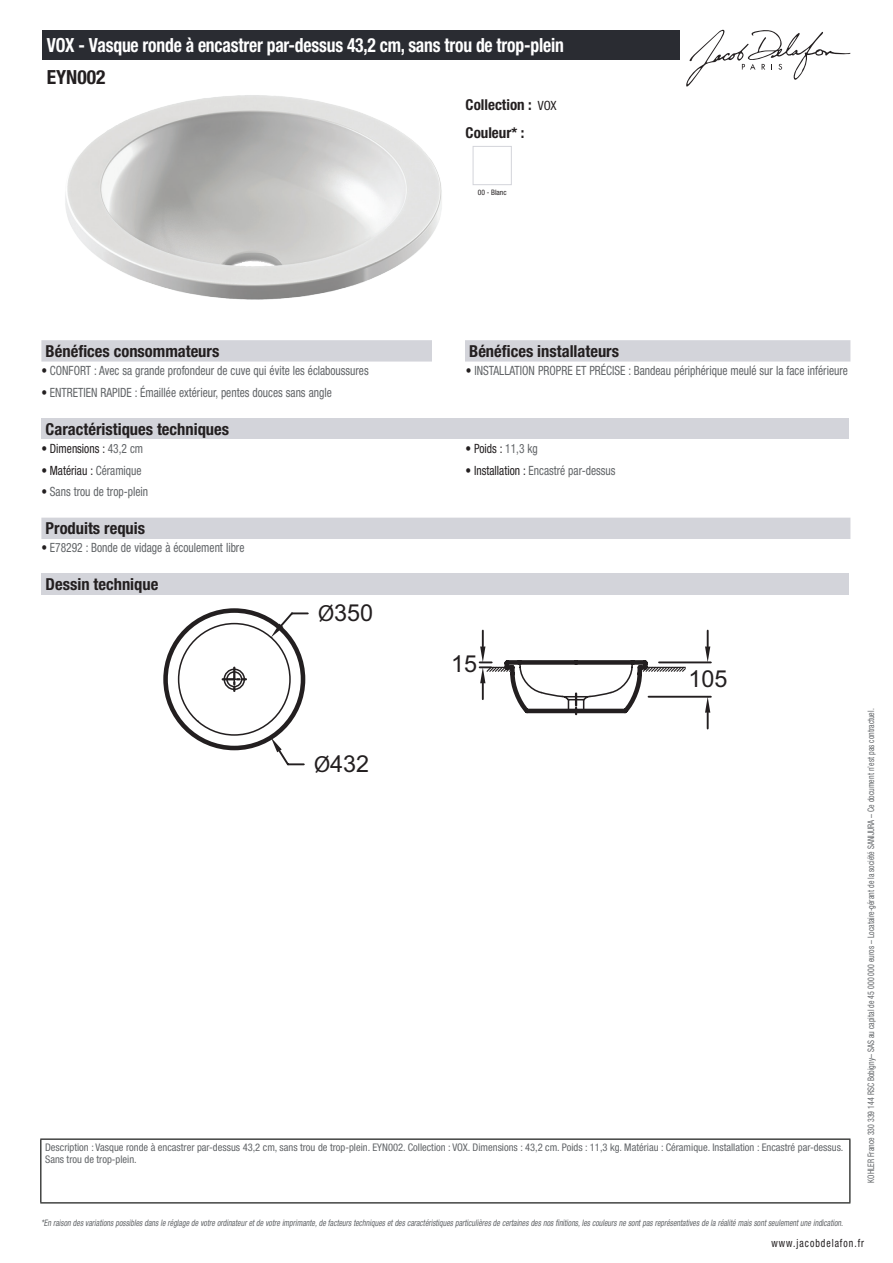
<style>
.page{position:relative;width:893px;height:1263px;background:#fff}
.page>*{position:absolute;margin:0;border:0;box-sizing:border-box;transform-origin:0 0}
.t1{font:23.4px "Arial";color:#231f20}
.t2{font:700 condensed 19.5px "Helvetica Neue LT Std";letter-spacing:-.01em;color:#fff;scale:.9 1}
.t3{font:700 condensed 19.5px "Helvetica Neue LT Std";color:#231f20}
.t4{font:700 condensed 16.5px "Helvetica Neue LT Std";color:#231f20}
.t5{font:700 condensed 15px/27.8px "Helvetica Neue LT Std";color:#231f20}
.t6{font:condensed 12.75px "Helvetica Neue LT Std";color:#626568;scale:.9 1}
.t7{font:condensed 12.75px "Helvetica Neue LT Std";color:#231f20;scale:.9 1}
.t8{font:condensed 11.25px "Helvetica Neue LT Std";letter-spacing:.1em;color:#231f20;scale:.87 1}
.t9{font:condensed 10.5px/12px "Helvetica Neue LT Std";color:#626568}
.t10{font:italic condensed 9px "Helvetica Neue LT Std";color:#626568;scale:.87 1}
.t11{font:condensed 9px "Helvetica Neue LT Std";color:#626568;scale:.87 1}
.t12{font:condensed 7.5px "Helvetica Neue LT Std";color:#231f20}
.s1{font-weight:400;font-size:12.75px}
.s2{color:#231f20}
.s3{color:#626568}
.s4{font-family:"Myriad Pro"}
</style>
<div class="page">
<svg style="left:686px;top:30px;width:164px;height:57px"></svg>
<img style="left:65px;top:95px;width:377px;height:205px">
<div style="left:473px;top:146px;width:39px;height:39px;border:1px solid #d3d4da"></div>
<div style="left:41px;top:340px;width:809px;height:22px;background:#d3d4da"></div>
<div style="left:432px;top:340px;width:33px;height:22px;background:#fff"></div>
<div style="left:41px;top:418px;width:808px;height:21px;background:#d3d4da"></div>
<div style="left:41px;top:518px;width:809px;height:21px;background:#d3d4da"></div>
<div style="left:41px;top:574px;width:808px;height:21px;background:#d3d4da"></div>
<svg style="left:277px;top:752px;width:28px;height:14px"></svg>
<hr style="left:659px;top:661px;width:52px;height:2px;background:#231f20">
<hr style="left:648px;top:696px;width:63px;height:2px;background:#231f20">
<svg style="left:705px;top:631px;width:5px;height:31px"></svg>
<svg style="left:650px;top:662px;width:37px;height:10px"></svg>
<svg style="left:705px;top:697px;width:5px;height:31px"></svg>
<svg style="left:163px;top:608px;width:487px;height:144px"></svg>
<div style="left:43px;top:30px;width:637px;height:30px;background:#2a2c32"></div>
<hr style="left:40px;top:1138px;width:810px;height:2px;background:#040503">
<hr style="left:40px;top:1140px;width:1px;height:62px;background:#040503">
<hr style="left:849px;top:1140px;width:1px;height:62px;background:#040503">
<hr style="left:40px;top:1202px;width:810px;height:1px;background:#040503">
<h2 class="t2" style="left:47px;top:33px;width:576px">VOX - Vasque ronde à encastrer par-dessus 43,2 cm, sans trou de trop-plein</h2>
<h2 class="t3" style="left:47px;top:65px;width:60px">EYN002</h2>
<p class="t5" style="left:466px;top:90px;width:93px">Collection : <span class="s1">VOX<br></span>Couleur* :</p>
<p class="t12" style="left:478px;top:188px;width:30px">00 - Blanc</p>
<p class="t4" style="left:46px;top:341px;width:175px">Bénéfices consommateurs</p>
<p class="t4" style="left:469px;top:341px;width:151px">Bénéfices installateurs</p>
<p class="t6" style="left:41px;top:363px;width:365px"><span class="s2">•</span> CONFORT : Avec sa grande profondeur de cuve qui évite les éclaboussures</p>
<p class="t6" style="left:466px;top:363px;width:426px"><span class="s2">•</span> INSTALLATION PROPRE ET PRÉCISE : Bandeau périphérique meulé sur la face inférieure</p>
<p class="t6" style="left:41px;top:385px;width:324px"><span class="s2">•</span> ENTRETIEN RAPIDE : Émaillée extérieur, pentes douces sans angle</p>
<p class="t4" style="left:46px;top:419px;width:185px">Caractéristiques techniques</p>
<p class="t7" style="left:41px;top:441px;width:115px">• Dimensions : <span class="s3">43,2 cm</span></p>
<p class="t7" style="left:466px;top:441px;width:82px">• Poids : <span class="s3">11,3 kg</span></p>
<p class="t7" style="left:41px;top:463px;width:113px">• Matériau : <span class="s3">Céramique</span></p>
<p class="t6" style="left:466px;top:463px;width:168px"><span class="s2">• Installation :</span> Encastré par-dessus</p>
<p class="t6" style="left:41px;top:484px;width:120px"><span class="s2">•</span> Sans trou de trop-plein</p>
<p class="t4" style="left:46px;top:518px;width:101px">Produits requis</p>
<p class="t6" style="left:41px;top:540px;width:227px"><span class="s2">•</span> E78292 : Bonde de vidage à écoulement libre</p>
<p class="t4" style="left:46px;top:574px;width:114px">Dessin technique</p>
<h1 class="t1" style="left:318px;top:598px;width:57px"><span class="s4">Ø</span>350</h1>
<h1 class="t1" style="left:314px;top:749px;width:57px"><span class="s4">Ø</span>432</h1>
<h1 class="t1" style="left:451px;top:649px;width:28px">15</h1>
<h1 class="t1" style="left:688px;top:664px;width:41px">105</h1>
<p class="t9" style="left:45px;top:1141px;width:800px">Description : Vasque ronde à encastrer par-dessus 43,2 cm, sans trou de trop-plein. EYN002. Collection : VOX. Dimensions : 43,2 cm. Poids : 11,3 kg. Matériau : Céramique. Installation : Encastré par-dessus.<br>Sans trou de trop-plein.</p>
<p class="t11" style="left:866px;top:1183px;width:547px;rotate:-90deg">KOHLER France 330 339 144 RSC Bobigny– SAS au capital de 45 000 000 euros – Locataire-gérant de la société SANIJURA – Ce document n’est pas contractuel.</p>
<p class="t10" style="left:41px;top:1217px;width:925px">*En raison desvariationspossiblesdansle réglage de votre ordinateuretde votre imprimante,de facteurstechniquesetdescaractéristiquesparticulièresde certainesdesnosfinitions,lescouleursne sontpasreprésentativesde la réalité maissontseulementune indication.</p>
<p class="t8" style="left:772px;top:1237px;width:108px">www.jacobdelafon.fr</p>
</div>
